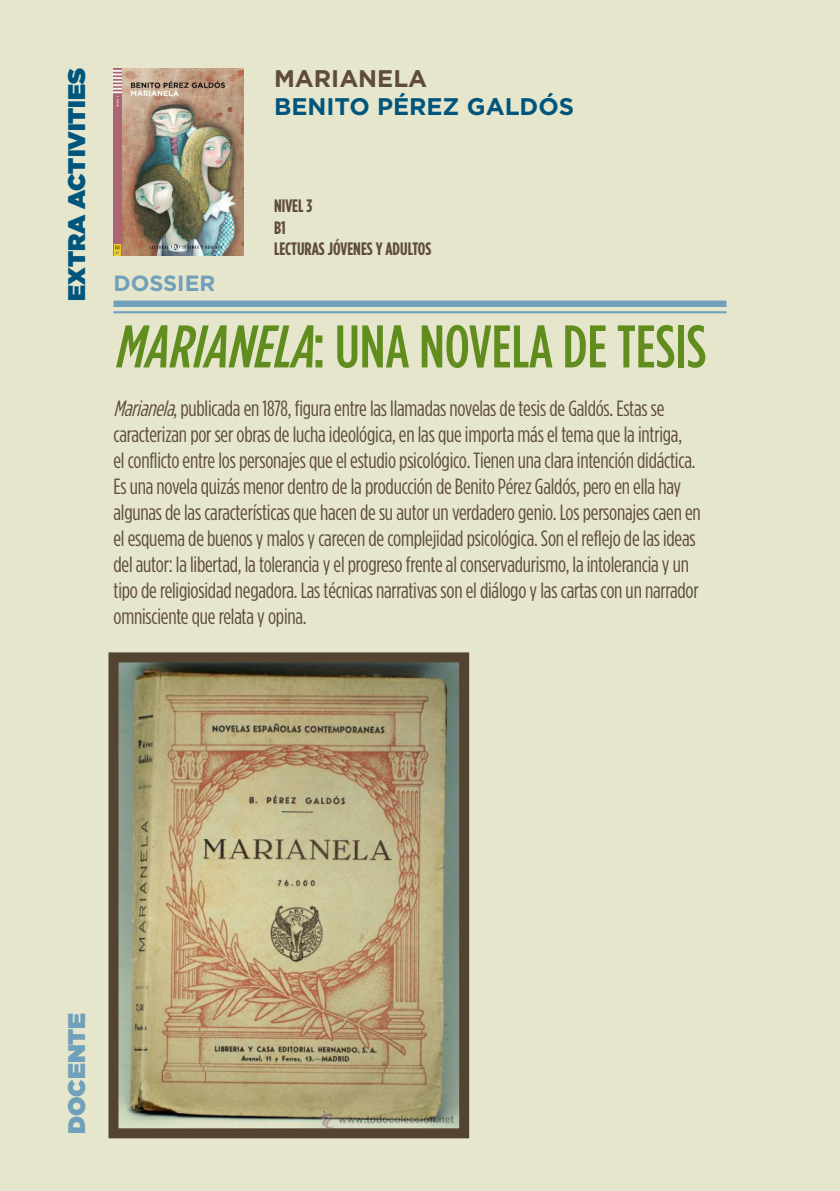
<style>
.page{position:relative;width:840px;height:1191px;background:#fff}
.page>*{position:absolute;margin:0;border:0;box-sizing:border-box;transform-origin:0 0}
.t1{font:500 condensed 60px "Gotham HTF";color:#608d1d}
.t2{font:700 24px "Gotham HTF";color:#00557d}
.t3{font:900 24px "Gotham HTF";color:#00557d}
.t4{font:700 24px "Gotham HTF";color:#5f4b3f}
.t5{font:900 24px "Gotham HTF";color:#70a0bb}
.t6{font:condensed 22px/26px "Gotham HTF";letter-spacing:-.01em;color:#5f4b3f}
.t7{font:700 22px "Gotham HTF";color:#70a0bb}
.t8{font:700 condensed 18px/21.6px "Gotham HTF";color:#5f4b3f}
.s1{font-style:italic}
</style>
<div class="page">
<div style="left:0;top:0;width:839px;height:1191px;background:#e5e6cb"></div>
<img style="left:113px;top:68px;width:130px;height:187px">
<div style="left:113px;top:300px;width:613px;height:7px;background:#70a0bb"></div>
<hr style="left:113px;top:311px;width:613px;height:2px;background:#70a0bb">
<img style="left:119px;top:663px;width:339px;height:464px">
<div style="left:108px;top:652px;width:361px;height:486px;border:10px solid #5f4b3f"></div>
<p class="t3" style="left:63px;top:301px;width:234px;rotate:-90deg">EXTRA ACTIVITIES</p>
<p class="t4" style="left:274px;top:65px;width:155px">MARIANELA</p>
<p class="t2" style="left:274px;top:93px;width:301px">BENITO PÉREZ GALDÓS</p>
<p class="t7" style="left:113px;top:270px;width:103px">DOSSIER</p>
<p class="t8" style="left:274px;top:194px;width:159px">NIVEL 3<br>B1<br>LECTURAS JÓVENES Y ADULTOS</p>
<h1 class="t1" style="left:113px;top:313px;width:594px"><span class="s1">MARIANELA</span>: UNA NOVELA DE TESIS</h1>
<p class="t6" style="left:113px;top:395px;width:588px"><span class="s1">Marianela</span>, publicada en 1878, figura entre las llamadas novelas de tesis de Galdós. Estas se caracterizan por ser obras de lucha ideológica, en las que importa más el tema que la intriga,<br>el conflicto entre los personajes que el estudio psicológico. Tienen una clara intención didáctica.<br>Es una novela quizás menor dentro de la producción de Benito Pérez Galdós, pero en ella hay algunas de las características que hacen de su autor un verdadero genio. Los personajes caen en el esquema de buenos y malos y carecen de complejidad psicológica. Son el reflejo de las ideas del autor: la libertad, la tolerancia y el progreso frente al conservadurismo, la intolerancia y un tipo de religiosidad negadora. Las técnicas narrativas son el diálogo y las cartas con un narrador omnisciente que relata y opina.</p>
<p class="t5" style="left:63px;top:1134px;width:123px;rotate:-90deg">DOCENTE</p>
</div>
